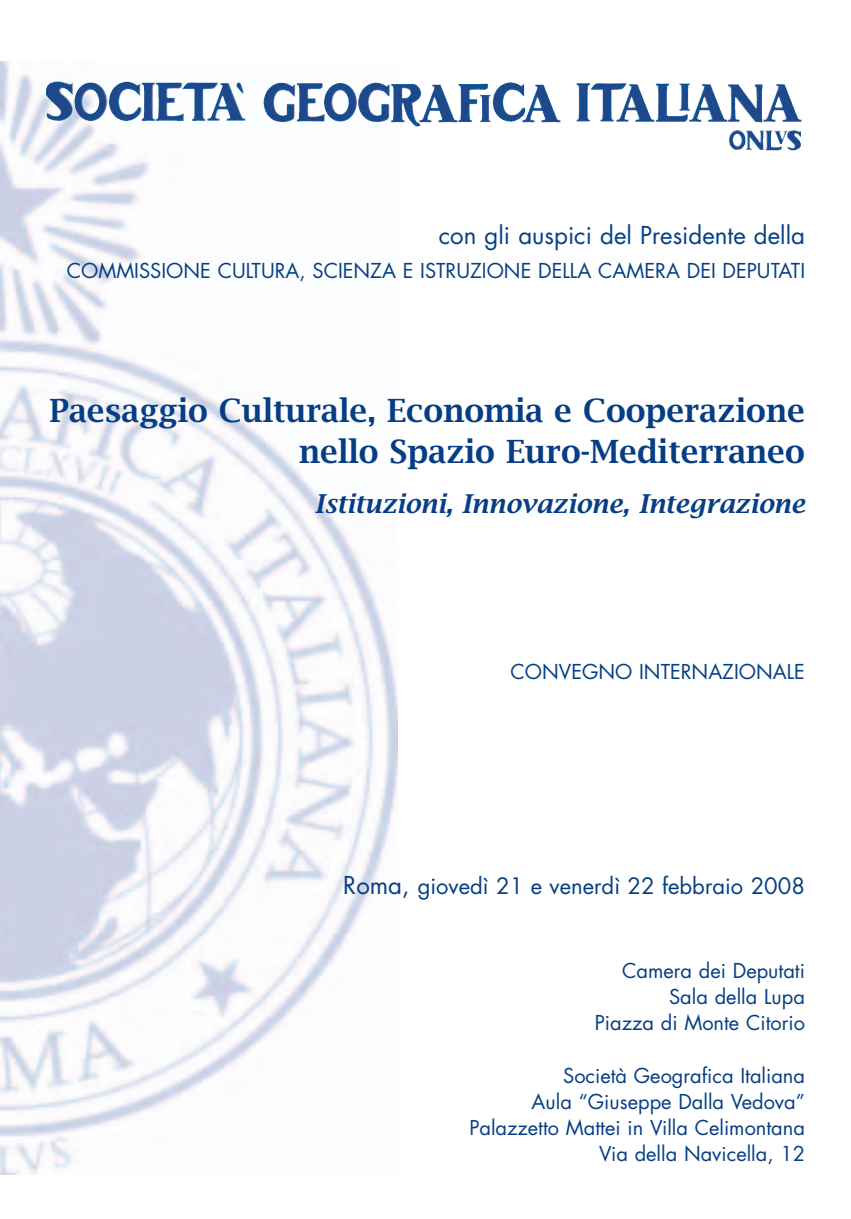
<style>
.page{position:relative;width:851px;height:1219px;background:#fff}
.page>*{position:absolute;margin:0;border:0;box-sizing:border-box;transform-origin:0 0}
.t1{font:600 32px/41.4px "Lucida Bright";color:#053e84;text-align:right}
.t2{font:italic 600 26px "Lucida Bright";color:#053e84}
.t3{font:24px "Futura";color:#053e84}
.t4{font:22px "Futura";color:#053e84}
.t5{font:20px/26.2px "Futura";color:#053e84;text-align:right}
.s1{font-size:24px}
</style>
<div class="page">
<img style="left:0;top:62px;width:397px;height:1112px">
<img style="left:46px;top:82px;width:96px;height:39px">
<p class="t3" style="left:438px;top:224px;width:367px">con gli auspici del Presidente della</p>
<p class="t5" style="left:67px;top:259px;width:739px">COMMISSIONE CULTURA, SCIENZA E ISTRUZIONE DELLA CAMERA DEI DEPUTATI</p>
<h1 class="t1" style="left:49px;top:390px;width:756px">Paesaggio Culturale, Economia e Cooperazione nello Spazio Euro-Mediterraneo</h1>
<h2 class="t2" style="left:314px;top:489px;width:491px">Istituzioni, Innovazione, Integrazione</h2>
<p class="t5" style="left:510px;top:660px;width:296px">CONVEGNO INTERNAZIONALE</p>
<p class="t4" style="left:343px;top:876px;width:463px"><span class="s1">Roma,</span> giovedì 21 e venerdì 22 febbraio 2008</p>
<p class="t5" style="left:594px;top:959px;width:211px">Camera dei Deputati<br>Sala della Lupa<br>Piazza di Monte Citorio</p>
<p class="t5" style="left:469px;top:1064px;width:337px">Società Geografica Italiana<br>Aula “Giuseppe Dalla Vedova”<br>Palazzetto Mattei in Villa Celimontana<br>Via della Navicella, 12</p>
</div>
